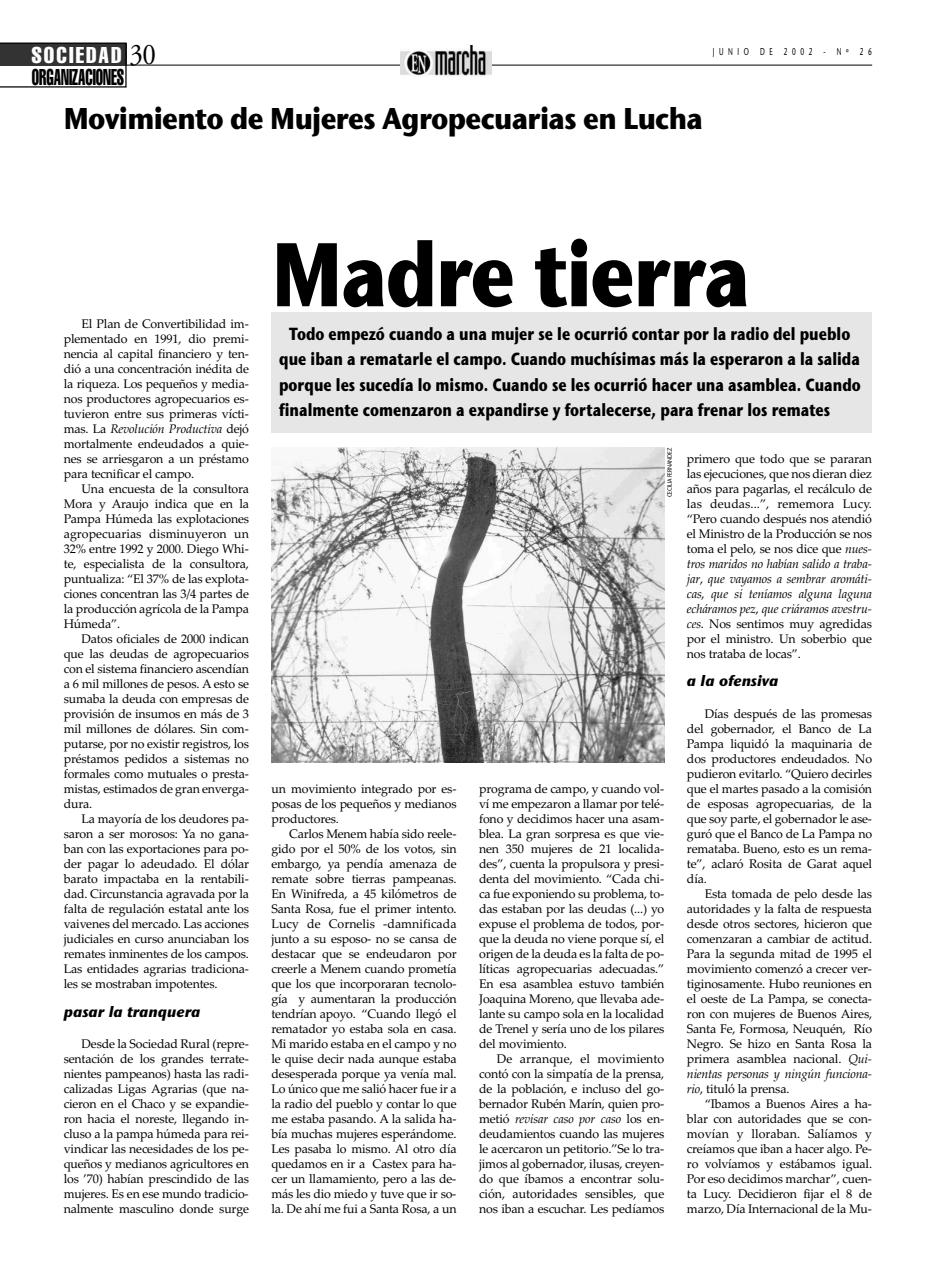
<style>
.page{position:relative;width:936px;height:1276px;background:#fff}
.page>*{position:absolute;margin:0;border:0;box-sizing:border-box;transform-origin:0 0}
.t1{font:90px "Stone Sans ITCTT Bold";letter-spacing:-.025em;color:#000;scale:.85 1}
.t2{font:30px "Stone Sans ITCTT Bold";letter-spacing:-.025em;color:#000;scale:.9 1}
.t3{font:30px "Adobe Garamond LT";color:#000;scale:.9 1}
.t4{font:22.5px "Helvetica LT Std Comp";color:#000;scale:.7 1}
.t5{font:22.5px "Helvetica LT Std Comp";letter-spacing:.095em;color:#fff}
.t6{font:17.5px/25.2px "Stone Sans ITCTT Bold";color:#000;scale:.8 1}
.t7{font:italic 15px "Stone Sans ITCTT Bold";color:#000}
.t8{font:12.5px/15px "Palatino Linotype";letter-spacing:-.015em;color:#000;text-align:justify}
.t9{font:10px "Stone Sans ITCTT Medium";letter-spacing:.705em;color:#000;scale:.65 1}
.t10{font:6.25px "Stone Sans ITCTT Medium";letter-spacing:-.025em;color:#000;scale:.9 1}
.s1{font-style:italic}
</style>
<div class="page">
<hr style="left:64px;top:65px;width:808px;height:1px;background:#000">
<img style="left:400px;top:45px;width:92px;height:31px">
<svg style="left:0;top:43px;width:127px;height:45px"></svg>
<div style="left:271px;top:313px;width:601px;height:120px;background:#e6e6e6"></div>
<img style="left:271px;top:448px;width:393px;height:314px">
<h3 class="t5" style="left:31px;top:46px;width:92px">SOCIEDAD</h3>
<h2 class="t3" style="left:129px;top:38px;width:31px">30</h2>
<h3 class="t4" style="left:32px;top:69px;width:133px">ORGANIZACIONES</h3>
<h2 class="t2" style="left:64px;top:99px;width:711px">Movimiento de Mujeres Agropecuarias en Lucha</h2>
<p class="t9" style="left:712px;top:45px;width:246px">JUNIO DE 2002 - Nº 26</p>
<p class="t8" style="left:64px;top:316px;width:187px;text-indent:18px">El Plan de Convertibilidad im&shy;plementado en 1991, dio premi&shy;nencia al capital financiero y ten&shy;dió a una concentración inédita de la riqueza. Los pequeños y media&shy;nos productores agropecuarios es&shy;tuvieron entre sus primeras vícti&shy;mas. La <span class="s1">Revolución Productiva</span> dejó mortalmente endeudados a quie&shy;nes se arriesgaron a un préstamo para tecnificar el campo.</p>
<p class="t8" style="left:64px;top:481px;width:187px;text-indent:18px">Una encuesta de la consultora Mora y Araujo indica que en la Pampa Húmeda las explotaciones agropecuarias disminuyeron un 32% entre 1992 y 2000. Diego Whi&shy;te, especialista de la consultora, puntualiza: “El 37% de las explota&shy;ciones concentran las 3/4 partes de la producción agrícola de la Pampa Húmeda”.</p>
<p class="t8" style="left:64px;top:631px;width:187px;text-indent:18px">Datos oficiales de 2000 indican que las deudas de agropecuarios con el sistema financiero ascendían a 6 mil millones de pesos. A esto se sumaba la deuda con empresas de provisión de insumos en más de 3 mil millones de dólares. Sin com&shy;putarse, por no existir registros, los préstamos pedidos a sistemas no formales como mutuales o presta&shy;mistas, estimados de gran enverga&shy;dura.</p>
<p class="t8" style="left:64px;top:811px;width:187px;text-indent:18px">La mayoría de los deudores pa&shy;saron a ser morosos: Ya no gana&shy;ban con las exportaciones para po&shy;der pagar lo adeudado. El dólar barato impactaba en la rentabili&shy;dad. Circunstancia agravada por la falta de regulación estatal ante los vaivenes del mercado. Las acciones judiciales en curso anunciaban los remates inminentes de los campos.<br>Las entidades agrarias tradiciona&shy;les se mostraban impotentes.</p>
<p class="t7" style="left:64px;top:1002px;width:138px">pasar la tranquera</p>
<p class="t8" style="left:64px;top:1036px;width:187px;text-indent:18px">Desde la Sociedad Rural (repre&shy;sentación de los grandes terrate&shy;nientes pampeanos) hasta las radi&shy;calizadas Ligas Agrarias (que na&shy;cieron en el Chaco y se expandie&shy;ron hacia el noreste, llegando in&shy;cluso a la pampa húmeda para rei&shy;vindicar las necesidades de los pe&shy;queños y medianos agricultores en los ’70) habían prescindido de las mujeres. Es en ese mundo tradicio&shy;nalmente masculino donde surge</p>
<h1 class="t1" style="left:271px;top:217px;width:565px">Madre tierra</h1>
<p class="t6" style="left:279px;top:321px;width:728px;text-indent:10px">Todo empezó cuando a una mujer se le ocurrió contar por la radio del pueblo que iban a rematarle el campo. Cuando muchísimas más la esperaron a la salida porque les sucedía lo mismo. Cuando se les ocurrió hacer una asamblea. Cuando finalmente comenzaron a expandirse y fortalecerse, para frenar los remates</p>
<p class="t8" style="left:271px;top:781px;width:187px">un movimiento integrado por es&shy;posas de los pequeños y medianos productores.</p>
<p class="t8" style="left:271px;top:826px;width:187px;text-indent:18px">Carlos Menem había sido reele&shy;gido por el 50% de los votos, sin embargo, ya pendía amenaza de remate sobre tierras pampeanas.<br>En Winifreda, a 45 kilómetros de Santa Rosa, fue el primer intento.<br>Lucy de Cornelis -damnificada junto a su esposo- no se cansa de destacar que se endeudaron por creerle a Menem cuando prometía que los que incorporaran tecnolo&shy;gía y aumentaran la producción tendrían apoyo. “Cuando llegó el rematador yo estaba sola en casa.<br>Mi marido estaba en el campo y no le quise decir nada aunque estaba desesperada porque ya venía mal.<br>Lo único que me salió hacer fue ir a la radio del pueblo y contar lo que me estaba pasando. A la salida ha&shy;bía muchas mujeres esperándome.<br>Les pasaba lo mismo. Al otro día quedamos en ir a Castex para ha&shy;cer un llamamiento, pero a las de&shy;más les dio miedo y tuve que ir so&shy;la. De ahí me fui a Santa Rosa, a un</p>
<p class="t10" style="left:665px;top:497px;width:57px;rotate:-90deg">CECILIA FERNANDEZ</p>
<p class="t8" style="left:479px;top:781px;width:187px">programa de campo, y cuando vol&shy;ví me empezaron a llamar por telé&shy;fono y decidimos hacer una asam&shy;blea. La gran sorpresa es que vie&shy;nen 350 mujeres de 21 localida&shy;des”, cuenta la propulsora y presi&shy;denta del movimiento. “Cada chi&shy;ca fue exponiendo su problema, to&shy;das estaban por las deudas (...) yo expuse el problema de todos, por&shy;que la deuda no viene porque sí, el origen de la deuda es la falta de po&shy;líticas agropecuarias adecuadas.” En esa asamblea estuvo también Joaquina Moreno, que llevaba ade&shy;lante su campo sola en la localidad de Trenel y sería uno de los pilares del movimiento.</p>
<p class="t8" style="left:479px;top:1051px;width:187px;text-indent:18px">De arranque, el movimiento contó con la simpatía de la prensa, de la población, e incluso del go&shy;bernador Rubén Marín, quien pro&shy;metió <span class="s1">revisar caso por caso</span> los en&shy;deudamientos cuando las mujeres le acercaron un petitorio.”Se lo tra&shy;jimos al gobernador, ilusas, creyen&shy;do que íbamos a encontrar solu&shy;ción, autoridades sensibles, que nos iban a escuchar. Les pedíamos</p>
<p class="t8" style="left:686px;top:451px;width:187px">primero que todo que se pararan las ejecuciones, que nos dieran diez años para pagarlas, el recálculo de las deudas...”, rememora Lucy. “Pero cuando después nos atendió el Ministro de la Producción se nos toma el pelo, se nos dice que <span class="s1">nues&shy;tros maridos no habían salido a traba&shy;jar</span>, <span class="s1">que vayamos a sembrar aromáti&shy;cas</span>, <span class="s1">que si teníamos alguna laguna echáramos pez</span>, <span class="s1">que criáramos avestru&shy;ces</span>. Nos sentimos muy agredidas por el ministro. Un soberbio que nos trataba de locas”.</p>
<p class="t7" style="left:687px;top:672px;width:93px">a la ofensiva</p>
<p class="t8" style="left:687px;top:706px;width:187px;text-indent:18px">Días después de las promesas del gobernador, el Banco de La Pampa liquidó la maquinaria de dos productores endeudados. No pudieron evitarlo. “Quiero decirles que el martes pasado a la comisión de esposas agropecuarias, de la que soy parte, el gobernador le ase&shy;guró que el Banco de La Pampa no remataba. Bueno, esto es un rema&shy;te”, aclaró Rosita de Garat aquel día.</p>
<p class="t8" style="left:687px;top:886px;width:187px;text-indent:18px">Esta tomada de pelo desde las autoridades y la falta de respuesta desde otros sectores, hicieron que comenzaran a cambiar de actitud.<br>Para la segunda mitad de 1995 el movimiento comenzó a crecer ver&shy;tiginosamente. Hubo reuniones en el oeste de La Pampa, se conecta&shy;ron con mujeres de Buenos Aires, Santa Fe, Formosa, Neuquén, Río Negro. Se hizo en Santa Rosa la primera asamblea nacional. <span class="s1">Qui&shy;nientas personas y ningún funciona&shy;rio</span>, tituló la prensa.</p>
<p class="t8" style="left:687px;top:1096px;width:187px;text-indent:18px">“Ibamos a Buenos Aires a ha&shy;blar con autoridades que se con&shy;movían y lloraban. Salíamos y creíamos que iban a hacer algo. Pe&shy;ro volvíamos y estábamos igual.<br>Por eso decidimos marchar”, cuen&shy;ta Lucy. Decidieron fijar el 8 de marzo, Día Internacional de la Mu-</p>
</div>
